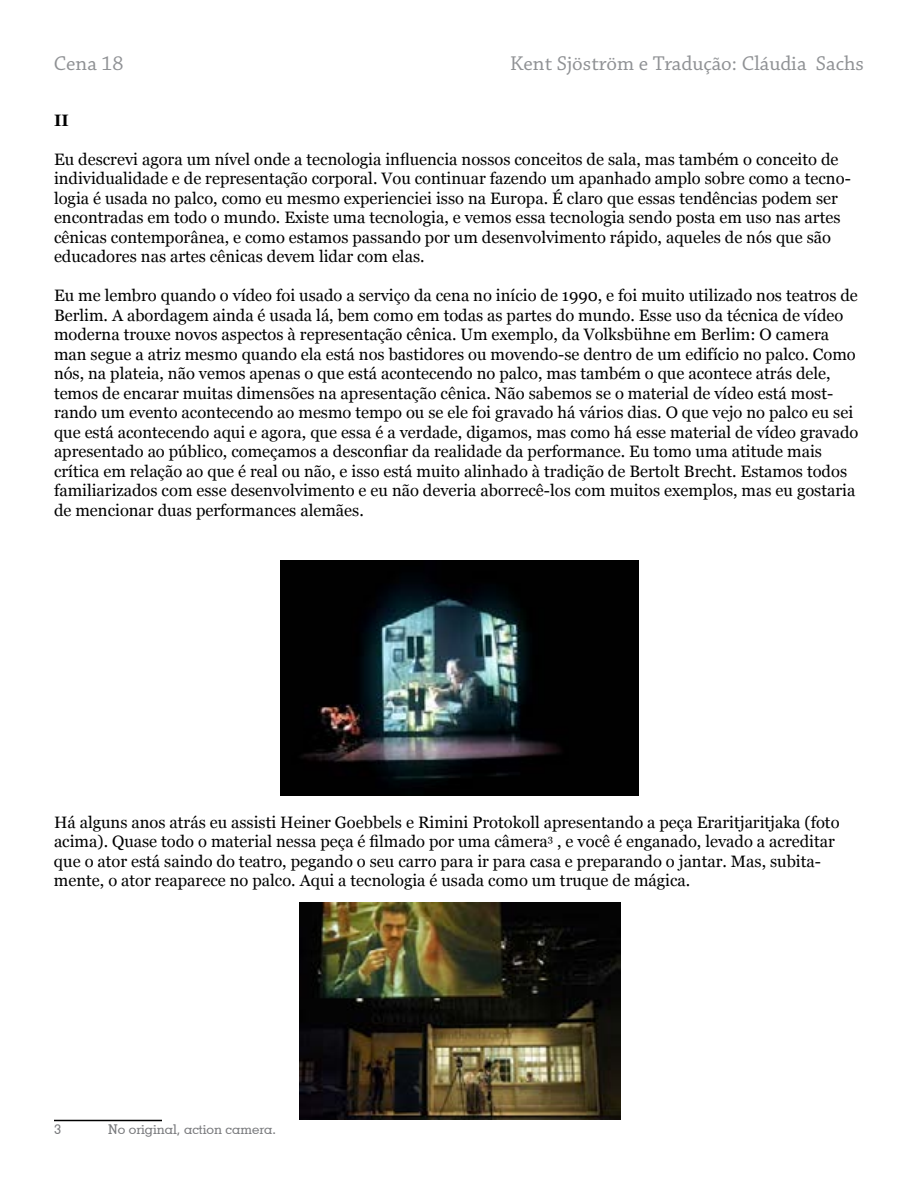
<style>
.page{position:relative;width:918px;height:1188px;background:#fff}
.page>*{position:absolute;margin:0;border:0;box-sizing:border-box;transform-origin:0 0}
.t1{font:21px "Chaparral Pro";color:#8f9194}
.t2{font:16.5px/19.5px "Georgia";color:#000}
.t3{font:700 16.5px "Georgia";color:#000}
.t4{font:500 13.5px "Geometric Slab 703 BT";color:#797a7d}
</style>
<div class="page">
<img style="left:281px;top:560px;width:358px;height:235px">
<img style="left:299px;top:903px;width:321px;height:217px">
<hr style="left:54px;top:1120px;width:108px;height:1px;background:#000">
<p class="t1" style="left:54px;top:51px;width:71px">Cena 18</p>
<p class="t1" style="left:510px;top:51px;width:355px">Kent Sjöström e Tradução: Cláudia Sachs</p>
<p class="t3" style="left:54px;top:110px;width:16px">II</p>
<p class="t2" style="left:54px;top:150px;width:798px">Eu descrevi agora um nível onde a tecnologia influencia nossos conceitos de sala, mas também o conceito de individualidade e de representação corporal. Vou continuar fazendo um apanhado amplo sobre como a tecno&shy;logia é usada no palco, como eu mesmo experienciei isso na Europa. É claro que essas tendências podem ser encontradas em todo o mundo. Existe uma tecnologia, e vemos essa tecnologia sendo posta em uso nas artes cênicas contemporânea, e como estamos passando por um desenvolvimento rápido, aqueles de nós que são educadores nas artes cênicas devem lidar com elas.</p>
<p class="t2" style="left:54px;top:286px;width:806px">Eu me lembro quando o vídeo foi usado a serviço da cena no início de 1990, e foi muito utilizado nos teatros de Berlim. A abordagem ainda é usada lá, bem como em todas as partes do mundo. Esse uso da técnica de vídeo moderna trouxe novos aspectos à representação cênica. Um exemplo, da Volksbühne em Berlim: O camera man segue a atriz mesmo quando ela está nos bastidores ou movendo-se dentro de um edifício no palco. Como nós, na plateia, não vemos apenas o que está acontecendo no palco, mas também o que acontece atrás dele, temos de encarar muitas dimensões na apresentação cênica. Não sabemos se o material de vídeo está most&shy;rando um evento acontecendo ao mesmo tempo ou se ele foi gravado há vários dias. O que vejo no palco eu sei que está acontecendo aqui e agora, que essa é a verdade, digamos, mas como há esse material de vídeo gravado apresentado ao público, começamos a desconfiar da realidade da performance. Eu tomo uma atitude mais crítica em relação ao que é real ou não, e isso está muito alinhado à tradição de Bertolt Brecht. Estamos todos familiarizados com esse desenvolvimento e eu não deveria aborrecê-los com muitos exemplos, mas eu gostaria de mencionar duas performances alemães.</p>
<p class="t2" style="left:54px;top:813px;width:787px">Há alguns anos atrás eu assisti Heiner Goebbels e Rimini Protokoll apresentando a peça Eraritjaritjaka (foto acima). Quase todo o material nessa peça é filmado por uma câmera<sup>3</sup> , e você é enganado, levado a acreditar que o ator está saindo do teatro, pegando o seu carro para ir para casa e preparando o jantar. Mas, subita&shy;mente, o ator reaparece no palco. Aqui a tecnologia é usada como um truque de mágica.</p>
<p class="t4" style="left:54px;top:1121px;width:9px">3</p>
<p class="t4" style="left:108px;top:1121px;width:170px">No original, action camera.</p>
</div>
